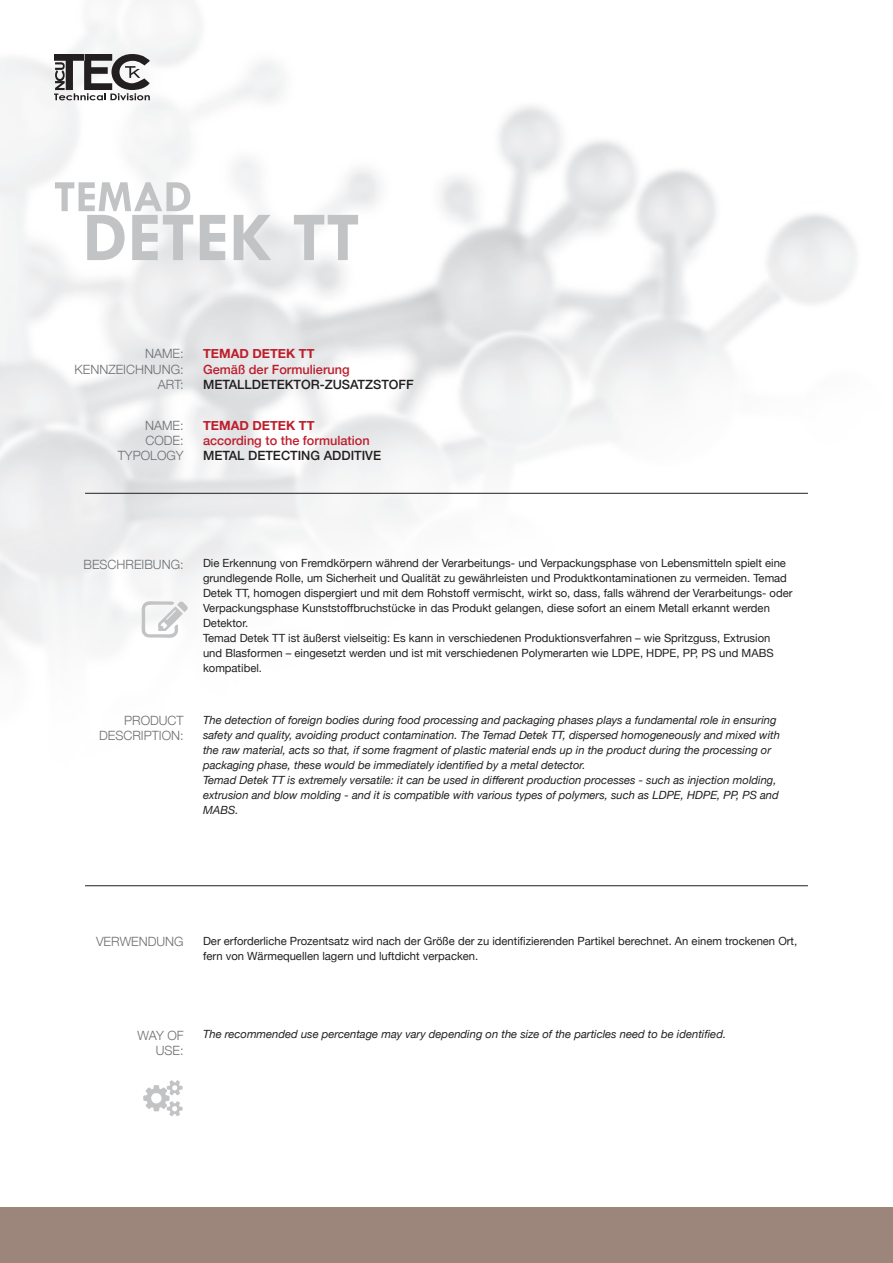
<style>
.page{position:relative;width:893px;height:1263px;background:#fff}
.page>*{position:absolute;margin:0;border:0;box-sizing:border-box;transform-origin:0 0}
.t1{font:300 12.75px/15.3px "Helvetica Neue";color:#6c6d70;text-align:right}
.t2{font:500 12.75px/15.3px "Helvetica Neue";color:#be1d2c}
.t3{font:500 12.75px/15.3px "Helvetica Neue";color:#231f20}
.t4{font:11.25px/15px "Helvetica Neue";color:#231f20}
.t5{font:italic 11.25px/15px "Helvetica Neue";color:#231f20}
.s1{font-weight:700;color:#be1d2c}
.s2{color:#be1d2c}
.s3{font-weight:700}
.s4{color:#231f20}
</style>
<div class="page">
<div style="left:0;top:1208px;width:893px;height:55px;background:#9c857a"></div>
<svg style="left:54px;top:54px;width:96px;height:46px"></svg>
<svg style="left:200px;top:215px;width:25px;height:45px"></svg>
<svg style="left:234px;top:215px;width:37px;height:45px;background:#d3d4d6"></svg>
<svg style="left:294px;top:215px;width:64px;height:45px"></svg>
<svg style="left:141px;top:601px;width:47px;height:37px"></svg>
<svg style="left:143px;top:1080px;width:40px;height:36px"></svg>
<svg style="left:55px;top:182px;width:138px;height:78px"></svg>
<hr style="left:85px;top:493px;width:723px;height:1px;background:#231f20">
<hr style="left:85px;top:885px;width:723px;height:1px;background:#231f20">
<p class="t1" style="left:145px;top:345px;width:40px">NAME:</p>
<p class="t1" style="left:75px;top:360px;width:111px">KENNZEICHNUNG:</p>
<p class="t1" style="left:158px;top:376px;width:27px">ART:</p>
<p class="t3" style="left:203px;top:345px;width:212px"><span class="s1">TEMAD DETEK TT<br></span><span class="s2">Gemäß der Formulierung<br></span>METALLDETEKTOR-ZUSATZSTOFF</p>
<p class="t1" style="left:118px;top:416px;width:67px">NAME:<br>CODE:<br>TYPOLOGY</p>
<p class="t2" style="left:203px;top:416px;width:180px"><span class="s3">TEMAD DETEK TT<br></span>according to the formulation<br><span class="s4">METAL DETECTING ADDITIVE</span></p>
<p class="t1" style="left:84px;top:556px;width:102px">BESCHREIBUNG:</p>
<p class="t1" style="left:99px;top:712px;width:86px">PRODUCT<br>DESCRIPTION:</p>
<p class="t4" style="left:203px;top:556px;width:591px">Die Erkennung von Fremdkörpern während der Verarbeitungs- und Verpackungsphase von Lebensmitteln spielt eine grundlegende Rolle, um Sicherheit und Qualität zu gewährleisten und Produktkontaminationen zu vermeiden. Temad Detek TT, homogen dispergiert und mit dem Rohstoff vermischt, wirkt so, dass, falls während der Verarbeitungs- oder Verpackungsphase Kunststoffbruchstücke in das Produkt gelangen, diese sofort an einem Metall erkannt werden Detektor.</p>
<p class="t4" style="left:203px;top:631px;width:572px">Temad Detek TT ist äußerst vielseitig: Es kann in verschiedenen Produktionsverfahren – wie Spritzguss, Extrusion und Blasformen – eingesetzt werden und ist mit verschiedenen Polymerarten wie LDPE, HDPE, PP, PS und MABS kompatibel.</p>
<p class="t5" style="left:203px;top:713px;width:579px">The detection of foreign bodies during food processing and packaging phases plays a fundamental role in ensuring safety and quality, avoiding product contamination. The Temad Detek TT, dispersed homogeneously and mixed with the raw material, acts so that, if some fragment of plastic material ends up in the product during the processing or packaging phase, these would be immediately identified by a metal detector.</p>
<p class="t5" style="left:203px;top:773px;width:577px">Temad Detek TT is extremely versatile: it can be used in different production processes - such as injection molding, extrusion and blow molding - and it is compatible with various types of polymers, such as LDPE, HDPE, PP, PS and<br>MABS.</p>
<p class="t1" style="left:96px;top:933px;width:89px">VERWENDUNG</p>
<p class="t4" style="left:203px;top:934px;width:596px">Der erforderliche Prozentsatz wird nach der Größe der zu identifizierenden Partikel berechnet. An einem trockenen Ort, fern von Wärmequellen lagern und luftdicht verpacken.</p>
<p class="t1" style="left:138px;top:1027px;width:48px">WAY OF<br>USE:</p>
<p class="t5" style="left:203px;top:1027px;width:525px">The recommended use percentage may vary depending on the size of the particles need to be identified.</p>
</div>
